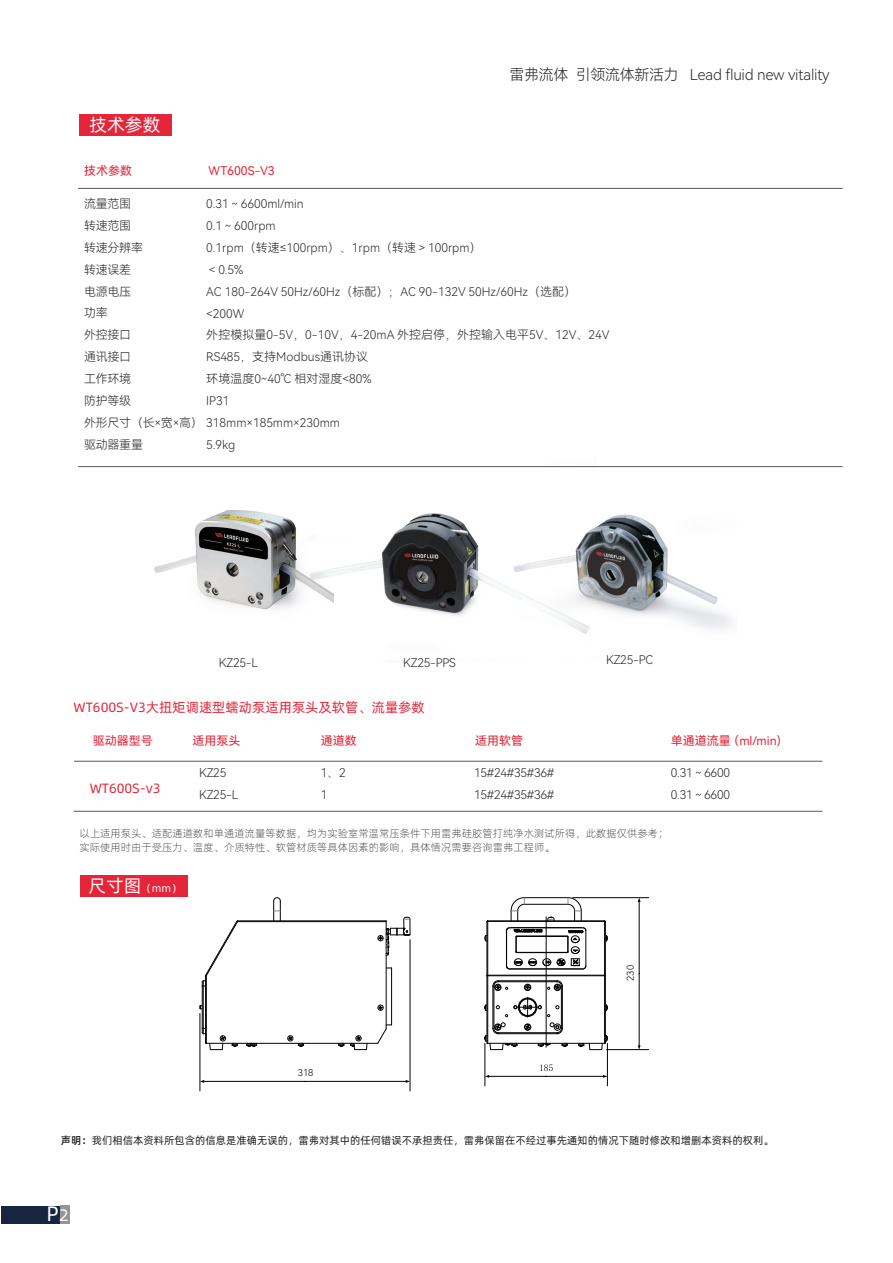
<style>
.page{position:relative;width:893px;height:1263px;background:#fff}
.page>*{position:absolute;margin:0;border:0;box-sizing:border-box;transform-origin:0 0}
.t1{font:21px "Alibaba Pu Hui Ti R";color:#fff}
.t2{font:18px "Alibaba Pu Hui Ti R";color:#fff}
.t3{font:15px "Harmony OS Sans SC Light";letter-spacing:-.02em;color:#262727}
.t4{font:13.5px "Alibaba Pu Hui Ti R";color:#e52539}
.t5{font:12px/21.9px "Harmony OS Sans SC Light";color:#262727}
.t6{font:12px/21.9px "Harmony OS Sans SC Light";letter-spacing:-.02em;color:#262727}
.t7{font:12px "Harmony OS Sans SC";color:#e52539}
.t8{font:10.5px/13.8px "Alibaba Pu Hui Ti L";color:#231f20}
.t9{font:10.5px "Alibaba Pu Hui Ti R";color:#231f20}
.t10{font:10.5px "Alibaba Pu Hui Ti R";color:#fff}
.t11{font:9.45px "Harmony OS Sans SC Light";color:#030303}
.s1{font-size:18px}
.s2{font-family:"Alibaba Pu Hui Ti M"}
.s3{font-size:16.5px}
</style>
<div class="page">
<img style="left:598px;top:514px;width:134px;height:115px">
<img style="left:334px;top:467px;width:264px;height:167px">
<img style="left:125px;top:467px;width:209px;height:142px">
<div style="left:80px;top:875px;width:107px;height:22px;background:#e52539"></div>
<div style="left:2px;top:1206px;width:68px;height:18px;background:#172541"></div>
<div style="left:60px;top:1206px;width:10px;height:18px;background:#939598"></div>
<hr style="left:74px;top:811px;width:748px;height:1px;background:#57585a">
<hr style="left:74px;top:761px;width:748px;height:1px;background:#57585a">
<div style="left:79px;top:114px;width:92px;height:22px;background:#e52539"></div>
<hr style="left:78px;top:188px;width:765px;height:1px;background:#57585a">
<hr style="left:78px;top:466px;width:765px;height:1px;background:#57585a">
<hr style="left:203px;top:986px;width:1px;height:42px;background:#030303">
<hr style="left:202px;top:986px;width:1px;height:42px;background:#030303">
<hr style="left:205px;top:976px;width:1px;height:67px;background:#030303">
<hr style="left:238px;top:920px;width:148px;height:1px;background:#030303">
<hr style="left:206px;top:976px;width:1px;height:67px;background:#030303">
<hr style="left:238px;top:921px;width:148px;height:1px;background:#030303">
<hr style="left:386px;top:922px;width:1px;height:107px;background:#030303">
<hr style="left:206px;top:1043px;width:172px;height:1px;background:#030303">
<svg style="left:201px;top:920px;width:37px;height:67px"></svg>
<svg style="left:377px;top:1024px;width:15px;height:20px"></svg>
<hr style="left:391px;top:968px;width:1px;height:57px;background:#030303">
<svg style="left:378px;top:1005px;width:6px;height:6px"></svg>
<svg style="left:246px;top:1042px;width:12px;height:5px"></svg>
<svg style="left:287px;top:1035px;width:18px;height:12px"></svg>
<svg style="left:201px;top:1028px;width:37px;height:22px"></svg>
<svg style="left:338px;top:1035px;width:30px;height:15px"></svg>
<svg style="left:273px;top:897px;width:8px;height:24px"></svg>
<svg style="left:378px;top:916px;width:33px;height:40px"></svg>
<hr style="left:204px;top:1081px;width:101px;height:1px;background:#030303">
<hr style="left:305px;top:1081px;width:101px;height:1px;background:#030303">
<hr style="left:200px;top:1013px;width:1px;height:78px;background:#030303">
<hr style="left:410px;top:940px;width:1px;height:151px;background:#030303">
<hr style="left:546px;top:1076px;width:57px;height:1px;background:#030303">
<hr style="left:489px;top:1076px;width:57px;height:1px;background:#030303">
<hr style="left:607px;top:1043px;width:1px;height:43px;background:#030303">
<hr style="left:485px;top:1043px;width:1px;height:43px;background:#030303">
<svg style="left:540px;top:1064px;width:13px;height:7px"></svg>
<hr style="left:639px;top:901px;width:1px;height:73px;background:#030303">
<hr style="left:639px;top:974px;width:1px;height:72px;background:#030303">
<hr style="left:573px;top:897px;width:76px;height:1px;background:#030303">
<hr style="left:606px;top:1049px;width:43px;height:1px;background:#030303">
<svg style="left:484px;top:897px;width:124px;height:153px"></svg>
<h2 class="t2" style="left:90px;top:111px;width:72px">技术参数</h2>
<p class="t7" style="left:84px;top:162px;width:49px">技术参数</p>
<p class="t7" style="left:209px;top:162px;width:68px">WT600S-V3</p>
<p class="t3" style="left:509px;top:64px;width:322px">雷弗流体 引领流体新活力 Lead fluid new vitality</p>
<p class="t6" style="left:84px;top:192px;width:257px">流量范围<br>转速范围<br>转速分辨率<br>转速误差<br>电源电压<br>功率<br>外控接口<br>通讯接口<br>工作环境<br>防护等级<br>外形尺寸（长×宽×高） 318mm×185mm×230mm驱动器重量</p>
<p class="t5" style="left:206px;top:192px;width:405px">0.31～6600ml/min<br>0.1～600rpm<br>0.1rpm（转速≤100rpm）、1rpm（转速＞100rpm）<br>＜0.5%<br>AC 180-264V 50Hz/60Hz（标配）；AC 90-132V 50Hz/60Hz（选配）&lt;200W<br>外控模拟量0-5V，0-10V，4-20mA 外控启停，外控输入电平5V、12V、24V<br>RS485，支持Modbus通讯协议<br>环境温度0~40℃ 相对湿度&lt;80%<br>IP31</p>
<p class="t5" style="left:206px;top:433px;width:30px">5.9kg</p>
<p class="t5" style="left:219px;top:652px;width:41px">KZ25-L</p>
<p class="t5" style="left:403px;top:652px;width:54px">KZ25-PPS</p>
<p class="t5" style="left:606px;top:649px;width:48px">KZ25-PC</p>
<p class="t4" style="left:74px;top:697px;width:353px">WT600S-V3大扭矩调速型蠕动泵适用泵头及软管、流量参数</p>
<p class="t7" style="left:93px;top:732px;width:61px">驱动器型号</p>
<p class="t7" style="left:192px;top:732px;width:49px">适用泵头</p>
<p class="t7" style="left:321px;top:732px;width:37px">通道数</p>
<p class="t7" style="left:475px;top:732px;width:49px">适用软管</p>
<p class="t7" style="left:671px;top:732px;width:111px">单通道流量（ml/min)</p>
<p class="t4" style="left:90px;top:778px;width:72px">WT600S-v3</p>
<p class="t6" style="left:199px;top:761px;width:41px">KZ25<br>KZ25-L</p>
<p class="t5" style="left:321px;top:761px;width:26px">1、2<br>1</p>
<p class="t6" style="left:474px;top:761px;width:82px">15#24#35#36#<br>15#24#35#36#</p>
<p class="t6" style="left:671px;top:761px;width:61px">0.31～6600<br>0.31～6600</p>
<p class="t8" style="left:80px;top:826px;width:590px">以上适用泵头、适配通道数和单通道流量等数据，均为实验室常温常压条件下用雷弗硅胶管打纯净水测试所得，此数据仅供参考；实际使用时由于受压力、温度、介质特性、软管材质等具体因素的影响，具体情况需要咨询雷弗工程师。</p>
<p class="t10" style="left:88px;top:881px;width:95px"><span class="s1">尺寸图</span>（mm）</p>
<p class="t11" style="left:298px;top:1066px;width:17px">318</p>
<p class="t11" style="left:624px;top:981px;width:17px;rotate:-90deg">230</p>
<p class="t9" style="left:61px;top:1133px;width:714px"><span class="s2">声明：</span>我们相信本资料所包含的信息是准确无误的，雷弗对其中的任何错误不承担责任，雷弗保留在不经过事先通知的情况下随时修改和增删本资料的权利。</p>
<h1 class="t1" style="left:47px;top:1198px;width:24px">P<span class="s3">2</span></h1>
</div>
